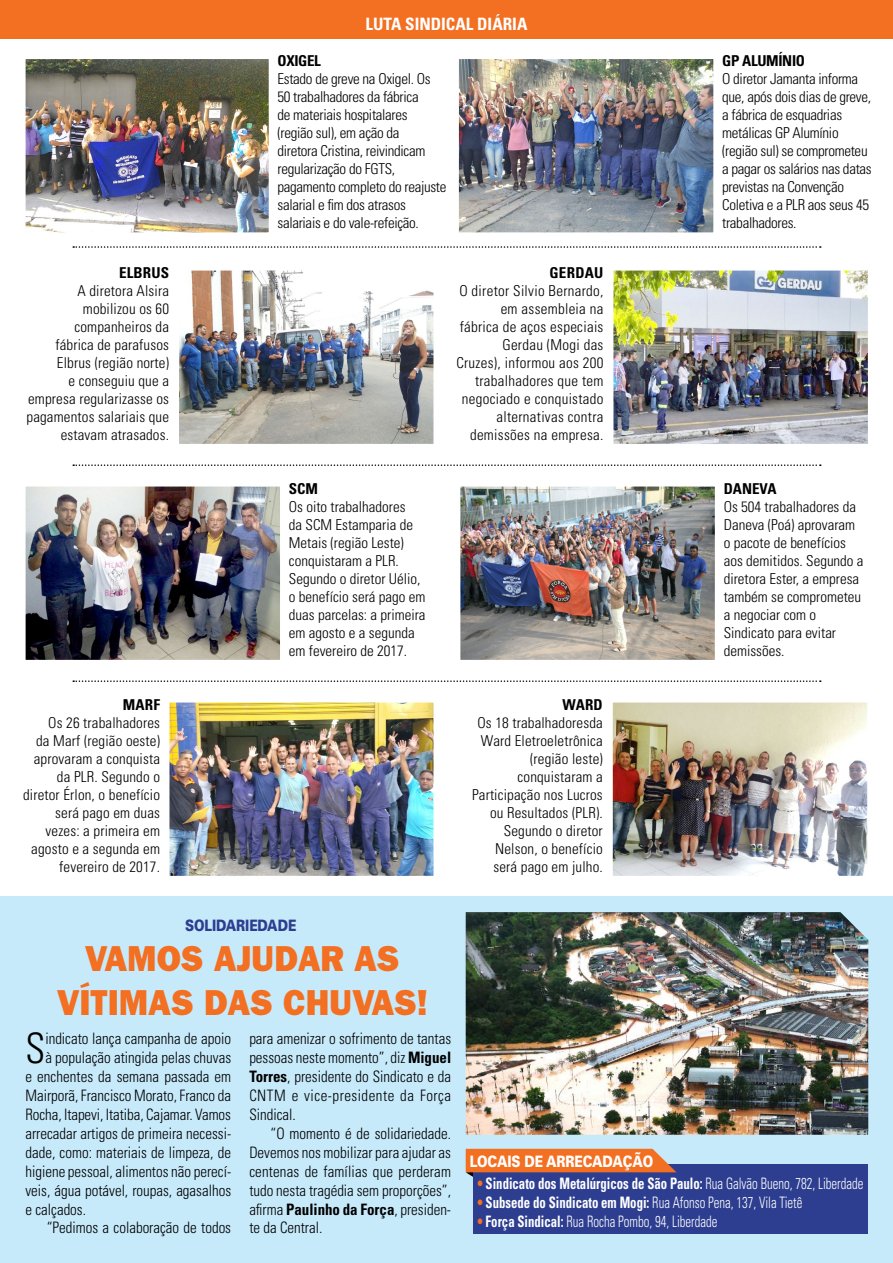
<style>
.page{position:relative;width:893px;height:1263px;background:#fff}
.page>*{position:absolute;margin:0;border:0;box-sizing:border-box;transform-origin:0 0}
.t1{font:300 condensed 42px "Univers";color:#000;scale:.95 1}
.t2{font:800 36.15px/43.5px "Franklin Gothic";color:#f36f21;text-align:center;scale:.95 1}
.t3{font:700 condensed 17.1px "Univers";color:#fff}
.t4{font:300 condensed 15.75px/18.9px "Univers";color:#000;text-align:justify;scale:.95 1}
.t5{font:300 condensed 15.75px "Univers";color:#fff;scale:.81 1}
.t6{font:700 condensed 15.75px "Univers";color:#fff;scale:.81 1}
.t7{font:900 15.75px "Univers";letter-spacing:-.01em;color:#fff;scale:.8 1}
.t8{font:900 15.75px "Univers";letter-spacing:-.01em;color:#2d3e90;scale:.8 1}
.t9{font:300 condensed 15px/18px "Univers";color:#000;text-align:right}
.t10{font:300 condensed 15px/18px "Univers";letter-spacing:-.02em;color:#000}
.t11{font:300 condensed 15px/18px "Univers";letter-spacing:.02em;color:#000;text-align:right}
.t12{font:700 condensed 15px "Univers";color:#000}
.t13{font:700 condensed 15px "Univers";letter-spacing:-.02em;color:#000}
.s1{font-weight:700}
.s2{color:#f36f21}
.s3{font-weight:300}
.s4{font-weight:700;color:#f36f21}
</style>
<div class="page">
<div style="left:0;top:896px;width:893px;height:367px;background:#c7eafb"></div>
<img style="left:466px;top:912px;width:402px;height:223px">
<div style="left:0;top:0;width:893px;height:38px;background:#f36f21"></div>
<img style="left:26px;top:60px;width:242px;height:172px">
<div style="left:21px;top:55px;width:252px;height:182px;border:4px solid #fff"></div>
<img style="left:26px;top:487px;width:254px;height:172px">
<div style="left:21px;top:482px;width:264px;height:182px;border:4px solid #fff"></div>
<img style="left:180px;top:271px;width:253px;height:172px">
<div style="left:175px;top:266px;width:263px;height:182px;border:4px solid #fff"></div>
<img style="left:170px;top:703px;width:263px;height:172px">
<div style="left:165px;top:698px;width:273px;height:182px;border:4px solid #fff"></div>
<img style="left:613px;top:703px;width:254px;height:172px">
<div style="left:608px;top:698px;width:264px;height:182px;border:4px solid #fff"></div>
<img style="left:614px;top:271px;width:253px;height:172px">
<div style="left:609px;top:266px;width:263px;height:182px;border:4px solid #fff"></div>
<img style="left:459px;top:60px;width:254px;height:172px">
<div style="left:454px;top:55px;width:264px;height:182px;border:4px solid #fff"></div>
<img style="left:461px;top:487px;width:253px;height:172px">
<div style="left:456px;top:482px;width:263px;height:182px;border:4px solid #fff"></div>
<div style="left:474px;top:1164px;width:394px;height:70px;background:#2d3e90"></div>
<svg style="left:466px;top:1149px;width:210px;height:32px"></svg>
<svg style="left:73px;top:246px;width:748px;height:2px"></svg>
<svg style="left:73px;top:464px;width:748px;height:2px"></svg>
<svg style="left:73px;top:680px;width:748px;height:2px"></svg>
<p class="t12" style="left:119px;top:263px;width:51px">ELBRUS</p>
<p class="t9" style="left:27px;top:281px;width:144px">A diretora Alsira mobilizou os 60 companheiros da<br>fábrica de parafusos<br>Elbrus (região norte)<br>e conseguiu que a empresa regularizasse os pagamentos salariais que estavam atrasados.</p>
<p class="t12" style="left:123px;top:695px;width:39px">MARF</p>
<p class="t9" style="left:23px;top:713px;width:138px">Os 26 trabalhadores<br>da Marf (região oeste) aprovaram a conquista da PLR. Segundo o diretor Érlon, o benefício será pago em duas vezes: a primeira em agosto e a segunda em fevereiro de 2017.</p>
<p class="t3" style="left:366px;top:13px;width:163px">LUTA SINDICAL DIÁRIA</p>
<p class="t12" style="left:277px;top:52px;width:45px">OXIGEL</p>
<p class="t10" style="left:277px;top:70px;width:171px">Estado de greve na Oxigel. Os<br>50 trabalhadores da fábrica<br>de materiais hospitalares (região sul), em ação da<br>diretora Cristina, reivindicam regularização do FGTS, pagamento completo do reajuste salarial e fim dos atrasos salariais e do vale-refeição.</p>
<p class="t12" style="left:549px;top:263px;width:56px">GERDAU</p>
<p class="t11" style="left:456px;top:281px;width:149px">O diretor Silvio Bernardo, em assembleia na<br>fábrica de aços especiais<br>Gerdau (Mogi das<br>Cruzes), informou aos 200 trabalhadores que tem negociado e conquistado alternativas contra demissões na empresa.</p>
<p class="t12" style="left:289px;top:479px;width:31px">SCM</p>
<p class="t9" style="left:289px;top:497px;width:138px;text-align:left">Os oito trabalhadores<br>da SCM Estamparia de<br>Metais (região Leste) conquistaram a PLR.<br>Segundo o diretor Uélio, o benefício será pago em duas parcelas: a primeira em agosto e a segunda em fevereiro de 2017.</p>
<p class="t12" style="left:563px;top:695px;width:42px">WARD</p>
<p class="t9" style="left:472px;top:713px;width:132px">Os 18 trabalhadoresda<br>Ward Eletroeletrônica (região leste) conquistaram a<br>Participação nos Lucros ou Resultados (PLR).<br>Segundo o diretor<br>Nelson, o benefício será pago em julho.</p>
<p class="t8" style="left:185px;top:915px;width:140px">SOLIDARIEDADE</p>
<p class="t13" style="left:722px;top:52px;width:84px">GP ALUMÍNIO</p>
<p class="t10" style="left:722px;top:70px;width:151px">O diretor Jamanta informa que, após dois dias de greve, a fábrica de esquadrias metálicas GP Alumínio (região sul) se comprometeu a pagar os salários nas datas previstas na Convenção<br>Coletiva e a PLR aos seus 45 trabalhadores.</p>
<p class="t12" style="left:724px;top:479px;width:54px">DANEVA</p>
<p class="t9" style="left:724px;top:497px;width:141px;text-align:left">Os 504 trabalhadores da<br>Daneva (Poá) aprovaram o pacote de benefícios aos demitidos. Segundo a diretora Ester, a empresa também se comprometeu a negociar com o<br>Sindicato para evitar demissões.</p>
<h2 class="t2" style="left:57px;top:936px;width:392px">VAMOS AJUDAR AS<br>VÍTIMAS DAS CHUVAS!</h2>
<p class="t4" style="left:249px;top:1029px;width:214px">para amenizar o sofrimento de tantas pessoas neste momento”, diz <span class="s1">Miguel Torres</span>, presidente do Sindicato e da CNTM e vice-presidente da Força Sindical.</p>
<p class="t4" style="left:249px;top:1124px;width:214px;text-indent:21px">“O momento é de solidariedade.<br>Devemos nos mobilizar para ajudar as centenas de famílias que perderam tudo nesta tragédia sem proporções”, afirma <span class="s1">Paulinho da Força</span>, presiden&shy;te da Central.</p>
<h1 class="t1" style="left:25px;top:1023px;width:22px">S</h1>
<p class="t4" style="left:45px;top:1029px;width:197px">indicato lança campanha de apoio</p>
<p class="t4" style="left:45px;top:1048px;width:197px">à população atingida pelas chuvas</p>
<p class="t4" style="left:25px;top:1067px;width:218px">e enchentes da semana passada em</p>
<p class="t4" style="left:25px;top:1086px;width:218px">Mairporã, Francisco Morato, Franco da</p>
<p class="t4" style="left:25px;top:1105px;width:218px">Rocha, Itapevi, Itatiba, Cajamar. Vamos</p>
<p class="t4" style="left:25px;top:1124px;width:218px">arrecadar artigos de primeira necessi-</p>
<p class="t4" style="left:25px;top:1142px;width:218px">dade, como: materiais de limpeza, de</p>
<p class="t4" style="left:25px;top:1161px;width:218px">higiene pessoal, alimentos não perecí-</p>
<p class="t4" style="left:25px;top:1180px;width:218px">veis, água potável, roupas, agasalhos</p>
<p class="t4" style="left:25px;top:1199px;width:65px">e calçados.</p>
<p class="t4" style="left:47px;top:1218px;width:196px">“Pedimos a colaboração de todos</p>
<p class="t7" style="left:470px;top:1151px;width:231px">LOCAIS DE ARRECADAÇÃO</p>
<p class="t6" style="left:477px;top:1174px;width:478px"><span class="s2">•</span> Sindicato dos Metalúrgicos de São Paulo: <span class="s3">Rua Galvão Bueno, 782, Liberdade</span></p>
<p class="t5" style="left:477px;top:1193px;width:403px"><span class="s4">•</span> <span class="s1">Subsede do Sindicato em Mogi:</span> Rua Afonso Pena, 137, Vila Tietê</p>
<p class="t5" style="left:477px;top:1212px;width:298px"><span class="s4">•</span> <span class="s1">Força Sindical:</span> Rua Rocha Pombo, 94, Liberdade</p>
</div>
